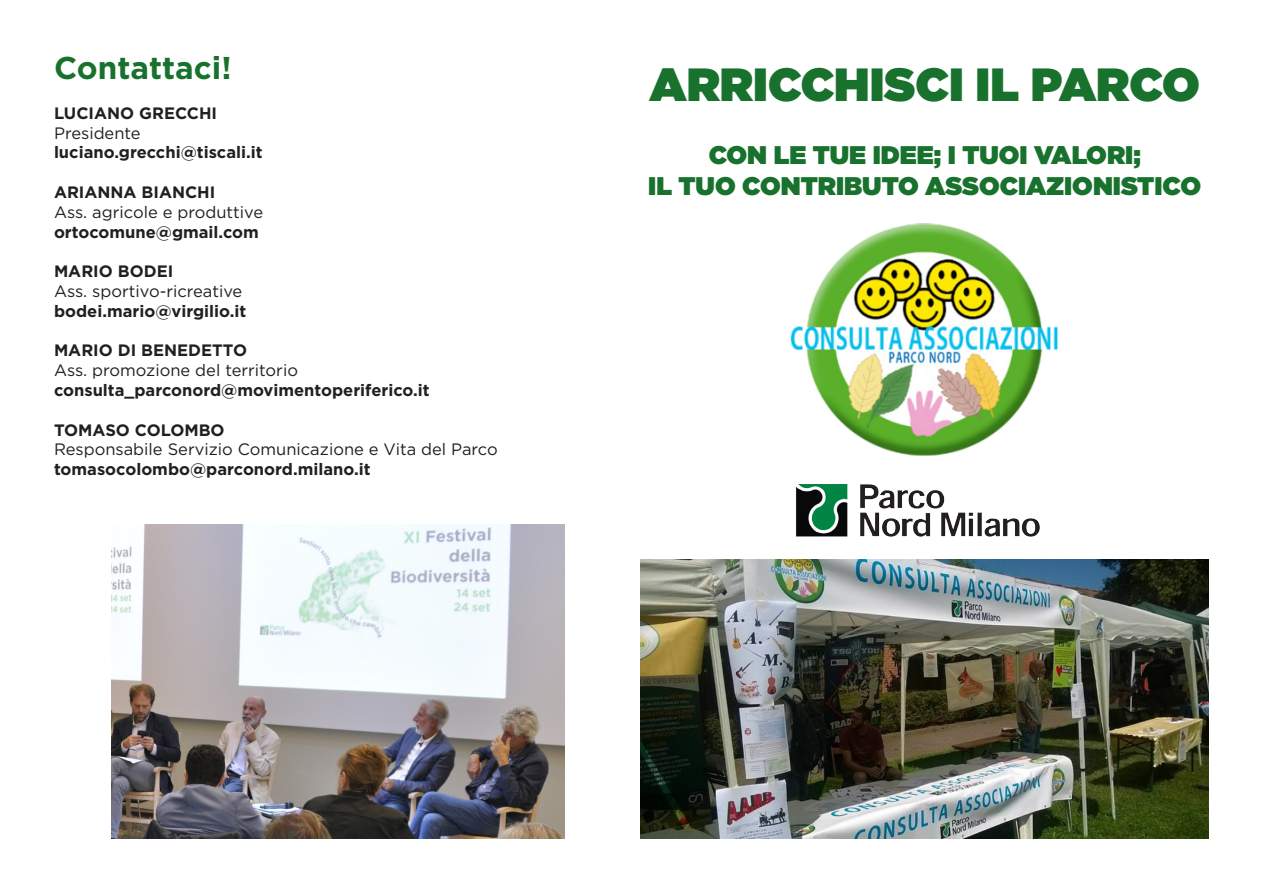
<style>
.page{position:relative;width:1263px;height:893px;background:#fff}
.page>*{position:absolute;margin:0;border:0;box-sizing:border-box;transform-origin:0 0}
.t1{font:900 46.5px "Gotham";color:#18712c}
.t2{font:700 31.5px "Gotham";color:#18712c}
.t3{font:900 25.5px "Gotham";color:#18712c}
.t4{font:700 16.5px "Gotham";color:#231f20}
.t5{font:16.5px "Gotham";color:#231f20}
</style>
<div class="page">
<img style="left:112px;top:524px;width:453px;height:315px">
<img style="left:791px;top:223px;width:267px;height:233px">
<img style="left:796px;top:484px;width:244px;height:53px">
<img style="left:640px;top:559px;width:569px;height:280px">
<p class="t2" style="left:54px;top:47px;width:179px">Contattaci!</p>
<p class="t4" style="left:54px;top:102px;width:165px">LUCIANO GRECCHI</p>
<p class="t5" style="left:54px;top:122px;width:88px">Presidente</p>
<p class="t4" style="left:54px;top:142px;width:210px">luciano.grecchi@tiscali.it</p>
<p class="t4" style="left:54px;top:181px;width:163px">ARIANNA BIANCHI</p>
<p class="t5" style="left:54px;top:201px;width:211px">Ass. agricole e produttive</p>
<p class="t4" style="left:54px;top:221px;width:206px">ortocomune@gmail.com</p>
<p class="t4" style="left:54px;top:260px;width:121px">MARIO BODEI</p>
<p class="t5" style="left:54px;top:281px;width:190px">Ass. sportivo-ricreative</p>
<p class="t4" style="left:54px;top:300px;width:194px">bodei.mario@virgilio.it</p>
<p class="t4" style="left:54px;top:340px;width:195px">MARIO DI BENEDETTO</p>
<p class="t5" style="left:54px;top:360px;width:245px">Ass. promozione del territorio</p>
<p class="t4" style="left:54px;top:379px;width:377px">consulta_parconord@movimentoperiferico.it</p>
<p class="t4" style="left:54px;top:419px;width:172px">TOMASO COLOMBO</p>
<p class="t5" style="left:54px;top:439px;width:445px">Responsabile Servizio Comunicazione e Vita del Parco</p>
<p class="t4" style="left:54px;top:458px;width:318px">tomasocolombo@parconord.milano.it</p>
<p class="t1" style="left:649px;top:51px;width:552px">ARRICCHISCI IL PARCO</p>
<p class="t3" style="left:709px;top:137px;width:434px">CON LE TUE IDEE; I TUOI VALORI;</p>
<p class="t3" style="left:648px;top:167px;width:554px">IL TUO CONTRIBUTO ASSOCIAZIONISTICO</p>
</div>
